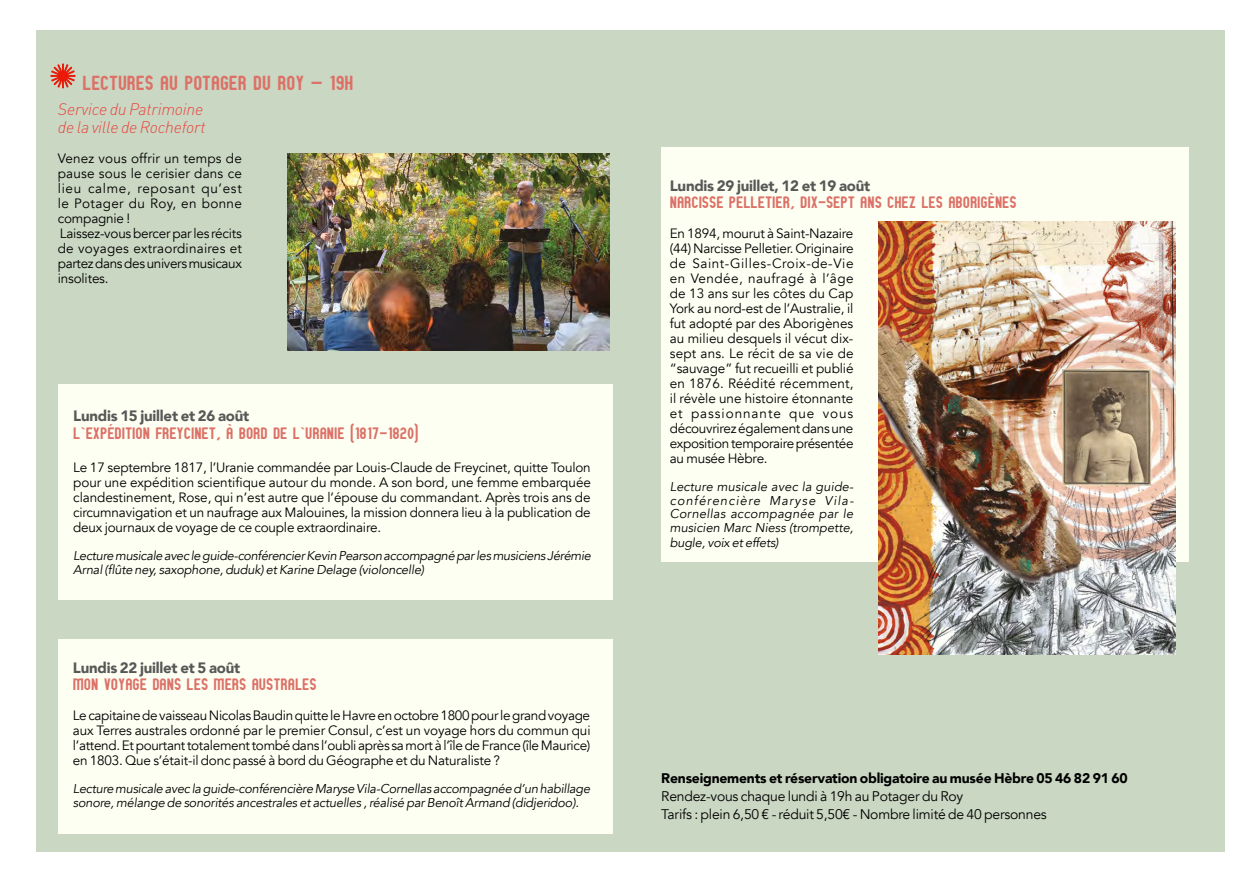
<style>
.page{position:relative;width:1259px;height:893px;background:#fff}
.page>*{position:absolute;margin:0;border:0;box-sizing:border-box;transform-origin:0 0}
.t1{font:24px "Zillah Modern Upper";color:#dc7167}
.t2{font:19.5px "Zillah Modern Upper";color:#dc7167}
.t3{font:italic 300 16.5px/18px "DINOT";letter-spacing:-.01em;color:#e8473f}
.t4{font:900 15px "Avenir";letter-spacing:-.015em;color:#575756}
.t5{font:13.95px/18px "Avenir";letter-spacing:-.015em;color:#000}
.t6{font:900 13.95px "Avenir";letter-spacing:-.015em;color:#000}
.t7{font:13.5px/15px "Avenir";letter-spacing:-.015em;color:#000;text-align:justify}
.t8{font:13.5px/15px "Avenir";letter-spacing:.015em;color:#000}
.t9{font:italic 12.75px/13.5px "Avenir";letter-spacing:-.015em;color:#000}
</style>
<div class="page">
<div style="left:36px;top:30px;width:1189px;height:822px;background:#cad7c3"></div>
<div style="left:58px;top:384px;width:554px;height:216px;background:#fdfff3"></div>
<div style="left:58px;top:639px;width:554px;height:195px;background:#fdfff3"></div>
<div style="left:661px;top:147px;width:527px;height:415px;background:#fdfff3"></div>
<img style="left:287px;top:153px;width:323px;height:197px">
<img style="left:879px;top:221px;width:296px;height:433px">
<svg style="left:50px;top:63px;width:25px;height:25px"></svg>
<h1 class="t1" style="left:83px;top:71px;width:272px">LECTURES AU POTAGER DU ROY – 19H</h1>
<p class="t3" style="left:58px;top:100px;width:149px">Service du Patrimoine de la ville de Rochefort</p>
<p class="t8" style="left:58px;top:151px;width:186px">Venez vous offrir un temps de pause sous le cerisier dans ce lieu calme, reposant qu’est le Potager du Roy, en bonne compagnie !<br>Laissez-vous bercer par les récits de voyages extraordinaires et partez dans des univers musicaux insolites.</p>
<p class="t4" style="left:73px;top:403px;width:178px">Lundis 15 juillet et 26 août</p>
<h2 class="t2" style="left:73px;top:423px;width:347px">L’EXPÉDITION FREYCINET, À BORD DE L’URANIE (1817-1820)</h2>
<p class="t7" style="left:73px;top:460px;width:519px">Le 17 septembre 1817, l’Uranie commandée par Louis-Claude de Freycinet, quitte Toulon pour une expédition scientifique autour du monde. A son bord, une femme embarquée clandestinement, Rose, qui n’est autre que l’épouse du commandant. Après trois ans de circumnavigation et un naufrage aux Malouines, la mission donnera lieu à la publication de deux journaux de voyage de ce couple extraordinaire.</p>
<p class="t9" style="left:73px;top:549px;width:519px">Lecture musicale avec le guide-conférencier Kevin Pearson accompagné par les musiciens Jérémie<br>Arnal (flûte ney, saxophone, duduk) et Karine Delage (violoncelle)</p>
<p class="t4" style="left:73px;top:655px;width:169px">Lundis 22 juillet et 5 août</p>
<h2 class="t2" style="left:73px;top:674px;width:245px">MON VOYAGE DANS LES MERS AUSTRALES</h2>
<p class="t7" style="left:73px;top:708px;width:519px">Le capitaine de vaisseau Nicolas Baudin quitte le Havre en octobre 1800 pour le grand voyage aux Terres australes ordonné par le premier Consul, c’est un voyage hors du commun qui l’attend. Et pourtant totalement tombé dans l’oubli après sa mort à l’île de France (île Maurice) en 1803. Que s’était-il donc passé à bord du Géographe et du Naturaliste ?</p>
<p class="t9" style="left:73px;top:782px;width:519px">Lecture musicale avec la guide-conférencière Maryse Vila-Cornellas accompagnée d’un habillage sonore, mélange de sonorités ancestrales et actuelles , réalisé par Benoît Armand (didjeridoo).</p>
<p class="t4" style="left:670px;top:173px;width:202px">Lundis 29 juillet, 12 et 19 août</p>
<h2 class="t2" style="left:670px;top:192px;width:348px">NARCISSE PELLETIER, DIX-SEPT ANS CHEZ LES ABORIGÈNES</h2>
<p class="t7" style="left:670px;top:226px;width:185px">En 1894, mourut à Saint-Nazaire (44) Narcisse Pelletier. Originaire de Saint-Gilles-Croix-de-Vie en Vendée, naufragé à l’âge de 13 ans sur les côtes du Cap York au nord-est de l’Australie, il fut adopté par des Aborigènes au milieu desquels il vécut dix&shy;sept ans. Le récit de sa vie de “sauvage” fut recueilli et publié en 1876. Réédité récemment, il révèle une histoire étonnante et passionnante que vous découvrirez également dans une exposition temporaire présentée au musée Hèbre.</p>
<p class="t9" style="left:670px;top:480px;width:185px;text-align:justify">Lecture musicale avec la guide&shy;conférencière Maryse Vila-Cornellas accompagnée par le musicien Marc Niess (trompette,</p>
<p class="t9" style="left:670px;top:536px;width:110px">bugle, voix et effets)</p>
<p class="t6" style="left:661px;top:766px;width:468px">Renseignements et réservation obligatoire au musée Hèbre 05 46 82 91 60</p>
<p class="t5" style="left:661px;top:787px;width:387px">Rendez-vous chaque lundi à 19h au Potager du Roy<br>Tarifs : plein 6,50 € - réduit 5,50€ - Nombre limité de 40 personnes</p>
</div>
